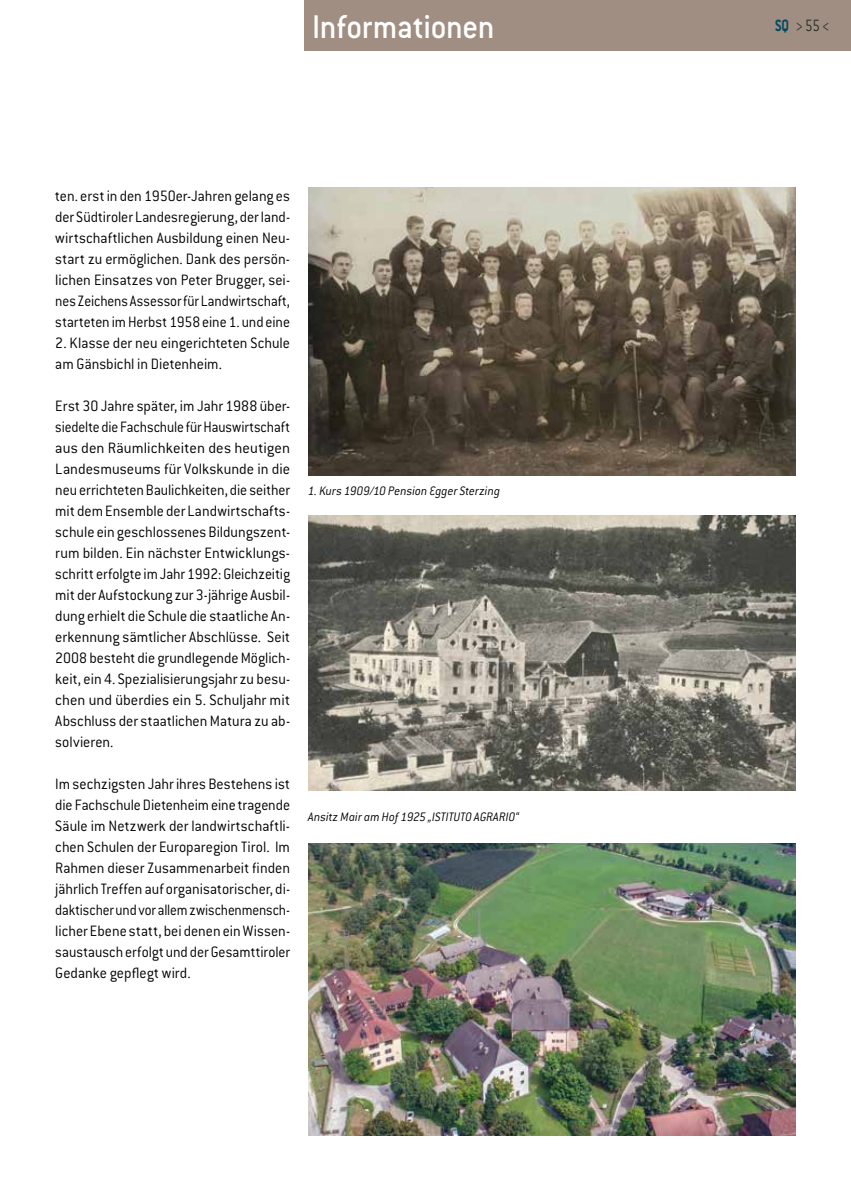
<style>
.page{position:relative;width:851px;height:1191px;background:#fff}
.page>*{position:absolute;margin:0;border:0;box-sizing:border-box;transform-origin:0 0}
.t1{font:500 36px "Conduit ITC";letter-spacing:-.01em;color:#fff;scale:.95 1}
.t2{font:300 18px "Conduit ITC";color:#262f23;scale:.8 1}
.t3{font:300 16.5px/21px "Conduit ITC";color:#000;text-align:justify;scale:.95 1}
.t4{font:italic 300 13.5px "Conduit ITC";letter-spacing:.005em;color:#000;scale:.95 1}
.s1{font-weight:700;color:#004962}
</style>
<div class="page">
<div style="left:304px;top:0;width:546px;height:51px;background:#a08e82"></div>
<img style="left:308px;top:843px;width:487px;height:293px">
<img style="left:308px;top:187px;width:487px;height:289px">
<img style="left:308px;top:516px;width:487px;height:275px">
<h1 class="t1" style="left:312px;top:7px;width:194px">Informationen</h1>
<p class="t3" style="left:55px;top:185px;width:248px">ten. erst in den 1950er-Jahren gelang es der Südtiroler Landesregierung, der land&shy;wirtschaftlichen Ausbildung einen Neu&shy;start zu ermöglichen. Dank des persön&shy;lichen Einsatzes von Peter Brugger, sei&shy;nes Zeichens Assessor für Landwirtschaft, starteten im Herbst 1958 eine 1. und eine</p>
<p class="t3" style="left:55px;top:332px;width:248px">2. Klasse der neu eingerichteten Schule am Gänsbichl in Dietenheim.</p>
<p class="t3" style="left:55px;top:395px;width:248px">Erst 30 Jahre später, im Jahr 1988 über&shy;siedelte die Fachschule für Hauswirtschaft aus den Räumlichkeiten des heutigen Landesmuseums für Volkskunde in die neu errichteten Baulichkeiten, die seither mit dem Ensemble der Landwirtschafts&shy;schule ein geschlossenes Bildungszent&shy;rum bilden. Ein nächster Entwicklungs&shy;schritt erfolgte im Jahr 1992: Gleichzeitig mit der Aufstockung zur 3-jährige Ausbil&shy;dung erhielt die Schule die staatliche An&shy;erkennung sämtlicher Abschlüsse. Seit 2008 besteht die grundlegende Möglich&shy;keit, ein 4. Spezialisierungsjahr zu besu&shy;chen und überdies ein 5. Schuljahr mit Abschluss der staatlichen Matura zu ab&shy;solvieren.</p>
<p class="t3" style="left:55px;top:773px;width:248px">Im sechzigsten Jahr ihres Bestehens ist die Fachschule Dietenheim eine tragende Säule im Netzwerk der landwirtschaftli&shy;chen Schulen der Europaregion Tirol. Im Rahmen dieser Zusammenarbeit finden jährlich Treffen auf organisatorischer, di&shy;daktischer und vor allem zwischenmensch&shy;licher Ebene statt, bei denen ein Wissen&shy;saustausch erfolgt und der Gesamttiroler Gedanke gepflegt wird.</p>
<p class="t4" style="left:308px;top:483px;width:203px">1. Kurs 1909/10 Pension Egger Sterzing</p>
<p class="t4" style="left:308px;top:809px;width:224px">Ansitz Mair am Hof 1925 „ISTITUTO AGRARIO“</p>
<p class="t2" style="left:775px;top:16px;width:70px"><span class="s1">SQ</span> &gt; 55 &lt;</p>
</div>
